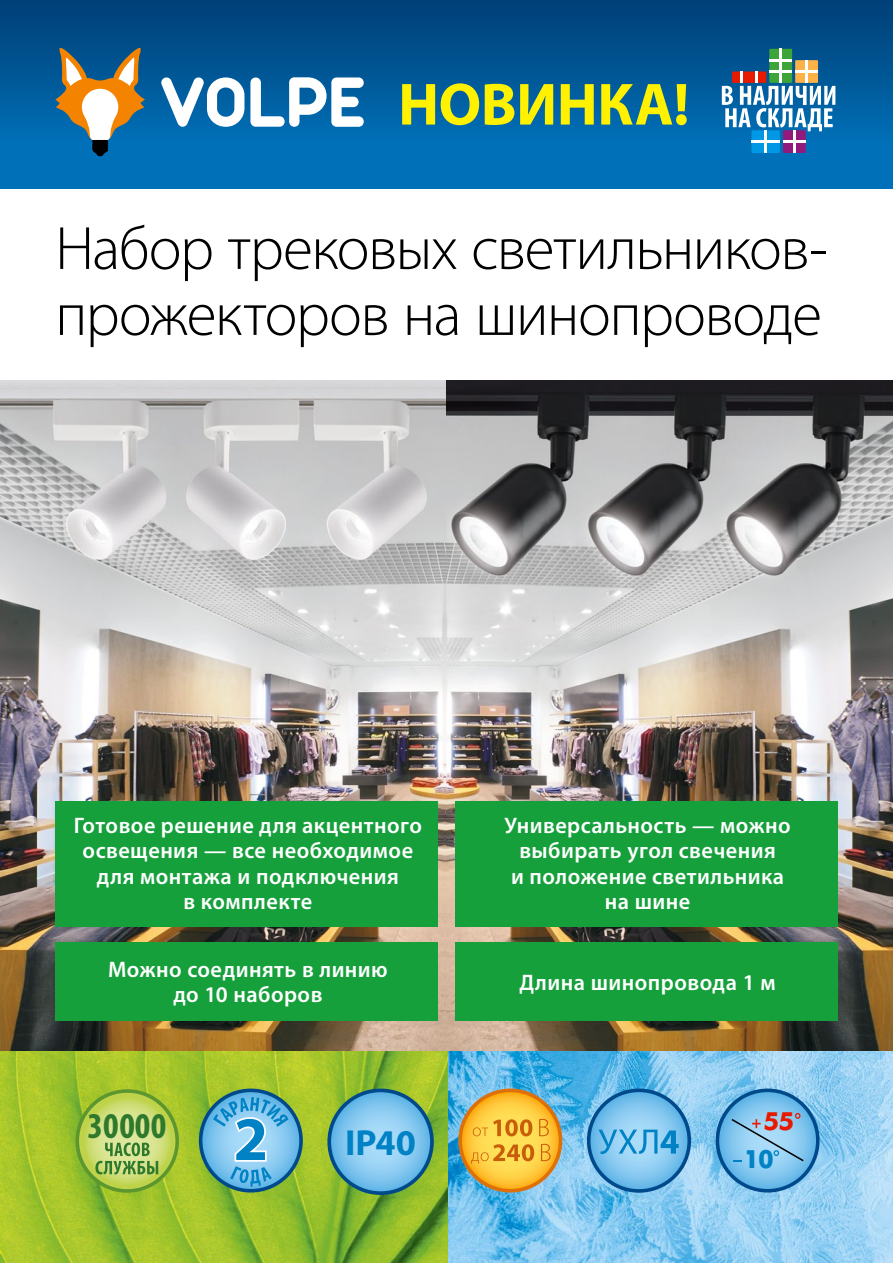
<style>
.page{position:relative;width:893px;height:1263px;background:#fff}
.page>*{position:absolute;margin:0;border:0;box-sizing:border-box;transform-origin:0 0}
.t1{font:300 61.5px/66px "Myriad Pro";letter-spacing:-.025em;color:#000}
.t2{font:700 60px "Myriad Pro";letter-spacing:-.005em;color:#fff100}
.t3{font:700 condensed 36.45px "Myriad Pro";letter-spacing:.005em;color:#2f792c}
.t4{font:700 36.3px "Myriad Pro";color:#0082c5}
.t5{font:700 25.35px "Futuris C";color:#0082c5}
.t6{font:700 25.35px "Futuris C";color:#e71a00}
.t7{font:600 22.5px/25.5px "Myriad Pro";letter-spacing:.02em;color:#fff;text-align:center}
</style>
<div class="page">
<img style="left:0;top:381px;width:446px;height:882px">
<img style="left:446px;top:381px;width:447px;height:882px">
<div style="left:0;top:0;width:893px;height:188px;background:linear-gradient(to bottom,#004178,#0078c3)"></div>
<svg style="left:161px;top:77px;width:83px;height:50px"></svg>
<svg style="left:250px;top:77px;width:114px;height:50px"></svg>
<div style="left:96px;top:151px;width:8px;height:5px;background:#000;border-radius:50%"></div>
<svg style="left:55px;top:42px;width:90px;height:112px"></svg>
<svg style="left:76px;top:1089px;width:103px;height:104px"></svg>
<svg style="left:79px;top:1093px;width:96px;height:96px;background:#cbdb6f"></svg>
<svg style="left:95px;top:1142px;width:63px;height:32px;background:#99bc69"></svg>
<svg style="left:199px;top:1088px;width:104px;height:104px"></svg>
<svg style="left:202px;top:1092px;width:97px;height:97px"></svg>
<svg style="left:213px;top:1097px;width:76px;height:90px;background:#6ab6dd"></svg>
<div style="left:795px;top:60px;width:23px;height:23px;background:#fcb246"></div>
<hr style="left:806px;top:60px;width:2px;height:23px;background:#fff">
<hr style="left:795px;top:70px;width:23px;height:3px;background:#fff">
<div style="left:769px;top:49px;width:23px;height:34px;background:#3ca439"></div>
<hr style="left:780px;top:49px;width:2px;height:34px;background:#fff">
<hr style="left:769px;top:70px;width:23px;height:3px;background:#fff">
<hr style="left:769px;top:59px;width:23px;height:2px;background:#fff">
<svg style="left:722px;top:72px;width:113px;height:59px"></svg>
<div style="left:783px;top:130px;width:23px;height:23px;background:#921a7c"></div>
<hr style="left:793px;top:130px;width:2px;height:23px;background:#fff">
<hr style="left:783px;top:141px;width:23px;height:2px;background:#fff">
<div style="left:751px;top:130px;width:29px;height:23px;background:#0097e5"></div>
<hr style="left:765px;top:130px;width:2px;height:23px;background:#fff">
<hr style="left:751px;top:141px;width:29px;height:2px;background:#fff">
<svg style="left:327px;top:1088px;width:107px;height:107px"></svg>
<svg style="left:331px;top:1092px;width:99px;height:99px;background:#85c7ef"></svg>
<div style="left:55px;top:801px;width:383px;height:126px;background:#15a03b"></div>
<div style="left:455px;top:801px;width:383px;height:126px;background:#15a03b"></div>
<div style="left:55px;top:942px;width:383px;height:78px;background:#15a03b"></div>
<div style="left:455px;top:942px;width:383px;height:78px;background:#15a03b"></div>
<div style="left:458px;top:1088px;width:104px;height:104px;background:#df6f08;border-radius:50%"></div>
<svg style="left:462px;top:1092px;width:97px;height:97px;background:#fdc639"></svg>
<svg style="left:473px;top:1119px;width:59px;height:17px"></svg>
<svg style="left:539px;top:1119px;width:10px;height:17px"></svg>
<svg style="left:471px;top:1144px;width:63px;height:20px"></svg>
<svg style="left:541px;top:1144px;width:10px;height:17px"></svg>
<svg style="left:587px;top:1088px;width:104px;height:105px"></svg>
<svg style="left:590px;top:1092px;width:97px;height:97px;background:#7dc3ed"></svg>
<svg style="left:598px;top:1129px;width:81px;height:25px;background:#65b7e4"></svg>
<svg style="left:716px;top:1088px;width:104px;height:104px"></svg>
<svg style="left:719px;top:1092px;width:97px;height:97px;background:#72bde9"></svg>
<svg style="left:730px;top:1113px;width:75px;height:50px;background:#90c7e8"></svg>
<h2 class="t2" style="left:398px;top:65px;width:293px">НОВИНКА!</h2>
<h1 class="t1" style="left:55px;top:216px;width:773px">Набор трековых светильников&shy;прожекторов на шинопроводе</h1>
<p class="t7" style="left:74px;top:812px;width:350px">Готовое решение для акцентного освещения — все необходимое для монтажа и подключения<br>в комплекте</p>
<p class="t7" style="left:505px;top:812px;width:288px">Универсальность — можно выбирать угол свечения<br>и положение светильника на шине</p>
<p class="t7" style="left:108px;top:956px;width:281px">Можно соединять в линию до 10 наборов</p>
<h3 class="t3" style="left:87px;top:1103px;width:80px">30000</h3>
<h3 class="t4" style="left:345px;top:1119px;width:72px">IP40</h3>
<p class="t7" style="left:519px;top:969px;width:258px">Длина шинопровода 1 м</p>
<p class="t6" style="left:764px;top:1107px;width:32px">55</p>
<p class="t5" style="left:743px;top:1145px;width:32px">10</p>
</div>
